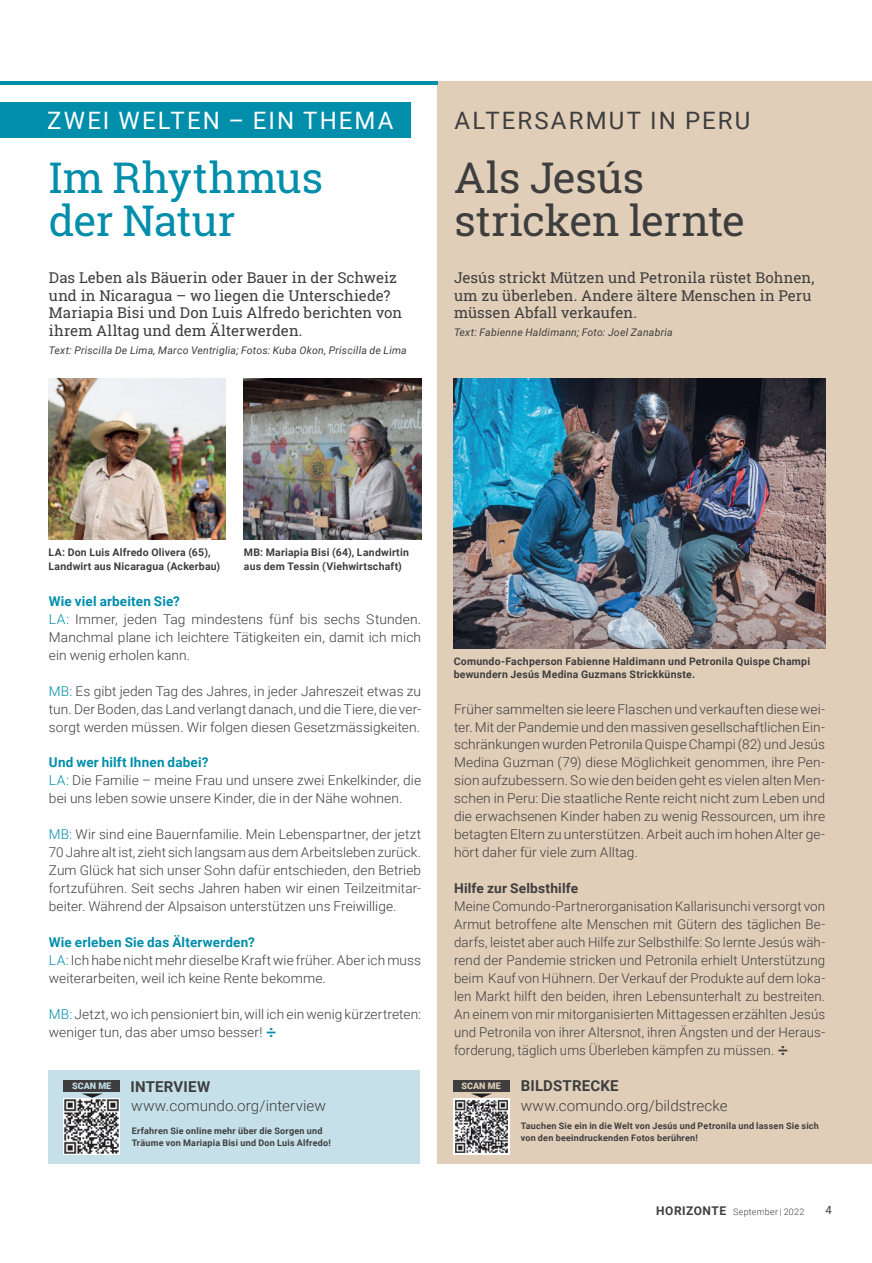
<style>
.page{position:relative;width:872px;height:1263px;background:#fff}
.page>*{position:absolute;margin:0;border:0;box-sizing:border-box;transform-origin:0 0}
.t1{font:42.75px/43.5px "Roboto Slab";letter-spacing:-.01em;color:#3e3e3f}
.t2{font:42.75px/43.5px "Roboto Slab";letter-spacing:-.005em;color:#008eaa}
.t3{font:24px "Roboto";letter-spacing:.085em;color:#fff}
.t4{font:24px "Roboto";letter-spacing:.09em;color:#3e3e3f}
.t5{font:15px/18px "Roboto Slab";color:#3e3e3f}
.t6{font:300 15px "Roboto";color:#3e3e3f}
.t7{font:700 15px "Roboto";letter-spacing:.015em;color:#3e3e3f}
.t8{font:300 13.5px/18px "Roboto";letter-spacing:.005em;color:#3e3e3f;text-align:justify}
.t9{font:700 13.5px "Roboto";letter-spacing:.01em;color:#3e3e3f}
.t10{font:11.4px "Roboto";color:#3e3e3f}
.t11{font:700 10.5px/13.5px "Roboto";letter-spacing:.02em;color:#3e3e3f}
.t12{font:italic 10.5px "Roboto";letter-spacing:.02em;color:#3e3e3f}
.t13{font:700 9px/12px "Roboto";letter-spacing:.025em;color:#3e3e3f}
.t14{font:300 9px "Roboto";letter-spacing:.025em;color:#3e3e3f}
.t15{font:900 9px "Roboto";color:#c5e0e8}
.t16{font:900 9px "Roboto";color:#e1ceb8}
.s1{font-weight:700;color:#008eaa}
.s2{color:#008eaa}
.s3{font-family:"Verdana";font-weight:700;font-size:13.65px;color:#008eaa}
.s4{font-family:"Verdana";font-weight:700;font-size:13.65px}
.s5{font-weight:700;font-size:12px}
</style>
<div class="page">
<div style="left:437px;top:81px;width:435px;height:1000px;background:#e1ceb8"></div>
<img style="left:454px;top:379px;width:371px;height:269px">
<img style="left:49px;top:378px;width:177px;height:162px">
<img style="left:244px;top:378px;width:177px;height:162px">
<div style="left:49px;top:1070px;width:371px;height:94px;background:#c5e0e8"></div>
<img style="left:64px;top:1098px;width:56px;height:57px">
<div style="left:63px;top:1080px;width:57px;height:12px;background:#3e3e3f"></div>
<svg style="left:82px;top:1093px;width:21px;height:5px"></svg>
<div style="left:437px;top:1070px;width:435px;height:94px;background:#e1ceb8"></div>
<img style="left:453px;top:1098px;width:56px;height:57px">
<div style="left:453px;top:1080px;width:56px;height:12px;background:#3e3e3f"></div>
<svg style="left:471px;top:1093px;width:21px;height:5px"></svg>
<div style="left:0;top:102px;width:411px;height:36px;background:#008eaa"></div>
<hr style="left:0;top:81px;width:437px;height:4px;background:#008eaa">
<h2 class="t3" style="left:47px;top:104px;width:347px">ZWEI WELTEN – EIN THEMA</h2>
<h2 class="t4" style="left:454px;top:104px;width:297px">ALTERSARMUT IN PERU</h2>
<h1 class="t2" style="left:49px;top:155px;width:276px">Im Rhythmus der Natur</h1>
<p class="t5" style="left:49px;top:268px;width:355px">Das Leben als Bäuerin oder Bauer in der Schweiz und in Nicaragua – wo liegen die Unterschiede?<br>Mariapia Bisi und Don Luis Alfredo berichten von ihrem Alltag und dem Älterwerden.</p>
<p class="t12" style="left:49px;top:343px;width:359px">Text: Priscilla De Lima, Marco Ventriglia; Fotos: Kuba Okon, Priscilla de Lima</p>
<h1 class="t1" style="left:454px;top:155px;width:293px">Als Jesús stricken lernte</h1>
<p class="t5" style="left:454px;top:268px;width:362px">Jesús strickt Mützen und Petronila rüstet Bohnen, um zu überleben. Andere ältere Menschen in Peru müssen Abfall verkaufen.</p>
<p class="t12" style="left:454px;top:325px;width:220px">Text: Fabienne Haldimann; Foto: Joel Zanabria</p>
<p class="t11" style="left:49px;top:545px;width:173px">LA: Don Luis Alfredo Olivera (65),<br>Landwirt aus Nicaragua (Ackerbau)</p>
<p class="t11" style="left:244px;top:545px;width:166px">MB: Mariapia Bisi (64), Landwirtin aus dem Tessin (Viehwirtschaft)</p>
<p class="t8" style="left:49px;top:591px;width:374px;text-align:left"><span class="s1">Wie viel arbeiten Sie?<br></span><span class="s2">LA:</span> Immer, jeden Tag mindestens fünf bis sechs Stunden.<br>Manchmal plane ich leichtere Tätigkeiten ein, damit ich mich ein wenig erholen kann.</p>
<p class="t8" style="left:49px;top:681px;width:374px"><span class="s2">MB:</span> Es gibt jeden Tag des Jahres, in jeder Jahreszeit etwas zu tun. Der Boden, das Land verlangt danach, und die Tiere, die ver&shy;sorgt werden müssen. Wir folgen diesen Gesetzmässigkeiten.</p>
<p class="t8" style="left:49px;top:753px;width:374px;text-align:left"><span class="s1">Und wer hilft Ihnen dabei?<br></span><span class="s2">LA:</span> Die Familie – meine Frau und unsere zwei Enkelkinder, die bei uns leben sowie unsere Kinder, die in der Nähe wohnen.</p>
<p class="t8" style="left:49px;top:825px;width:374px"><span class="s2">MB:</span> Wir sind eine Bauernfamilie. Mein Lebenspartner, der jetzt 70 Jahre alt ist, zieht sich langsam aus dem Arbeitsleben zurück.<br>Zum Glück hat sich unser Sohn dafür entschieden, den Betrieb fortzuführen. Seit sechs Jahren haben wir einen Teilzeitmitar&shy;beiter. Während der Alpsaison unterstützen uns Freiwillige.</p>
<p class="t8" style="left:49px;top:933px;width:374px;text-align:left"><span class="s1">Wie erleben Sie das Älterwerden?<br></span><span class="s2">LA:</span> Ich habe nicht mehr dieselbe Kraft wie früher. Aber ich muss weiterarbeiten, weil ich keine Rente bekomme.</p>
<p class="t8" style="left:49px;top:1004px;width:374px"><span class="s2">MB:</span> Jetzt, wo ich pensioniert bin, will ich ein wenig kürzertreten: weniger tun, das aber umso besser! <span class="s3">÷</span></p>
<p class="t11" style="left:454px;top:654px;width:358px">Comundo-Fachperson Fabienne Haldimann und Petronila Quispe Champi bewundern Jesús Medina Guzmans Strickkünste.</p>
<p class="t8" style="left:454px;top:699px;width:372px">Früher sammelten sie leere Flaschen und verkauften diese wei&shy;ter. Mit der Pandemie und den massiven gesellschaftlichen Ein&shy;schränkungen wurden Petronila Quispe Champi (82) und Jesús Medina Guzman (79) diese Möglichkeit genommen, ihre Pen&shy;sion aufzubessern. So wie den beiden geht es vielen alten Men&shy;schen in Peru: Die staatliche Rente reicht nicht zum Leben und die erwachsenen Kinder haben zu wenig Ressourcen, um ihre betagten Eltern zu unterstützen. Arbeit auch im hohen Alter ge&shy;hört daher für viele zum Alltag.</p>
<p class="t9" style="left:454px;top:879px;width:126px">Hilfe zur Selbsthilfe</p>
<p class="t8" style="left:454px;top:897px;width:373px">Meine Comundo-Partnerorganisation Kallarisunchi versorgt von Armut betroffene alte Menschen mit Gütern des täglichen Be&shy;darfs, leistet aber auch Hilfe zur Selbsthilfe: So lernte Jesús wäh&shy;rend der Pandemie stricken und Petronila erhielt Unterstützung beim Kauf von Hühnern. Der Verkauf der Produkte auf dem loka&shy;len Markt hilft den beiden, ihren Lebensunterhalt zu bestreiten.<br>An einem von mir mitorganisierten Mittagessen erzählten Jesús und Petronila von ihrer Altersnot, ihren Ängsten und der Heraus&shy;forderung, täglich ums Überleben kämpfen zu müssen. <span class="s4">÷</span></p>
<p class="t15" style="left:72px;top:1080px;width:41px">SCAN ME</p>
<p class="t7" style="left:521px;top:1075px;width:99px">BILDSTRECKE</p>
<p class="t6" style="left:521px;top:1095px;width:208px">www.comundo.org/bildstrecke</p>
<p class="t13" style="left:521px;top:1119px;width:300px">Tauchen Sie ein in die Welt von Jesús und Petronila und lassen Sie sich von den beeindruckenden Fotos berühren!</p>
<p class="t7" style="left:130px;top:1076px;width:81px">INTERVIEW</p>
<p class="t6" style="left:131px;top:1095px;width:196px">www.comundo.org/interview</p>
<p class="t13" style="left:132px;top:1124px;width:201px">Erfahren Sie online mehr über die Sorgen und<br>Träume von Mariapia Bisi und Don Luis Alfredo!</p>
<p class="t16" style="left:461px;top:1080px;width:41px">SCAN ME</p>
<p class="t14" style="left:656px;top:1205px;width:150px"><span class="s5">HORIZONTE</span> September | 2022</p>
<p class="t10" style="left:825px;top:1202px;width:8px">4</p>
</div>
